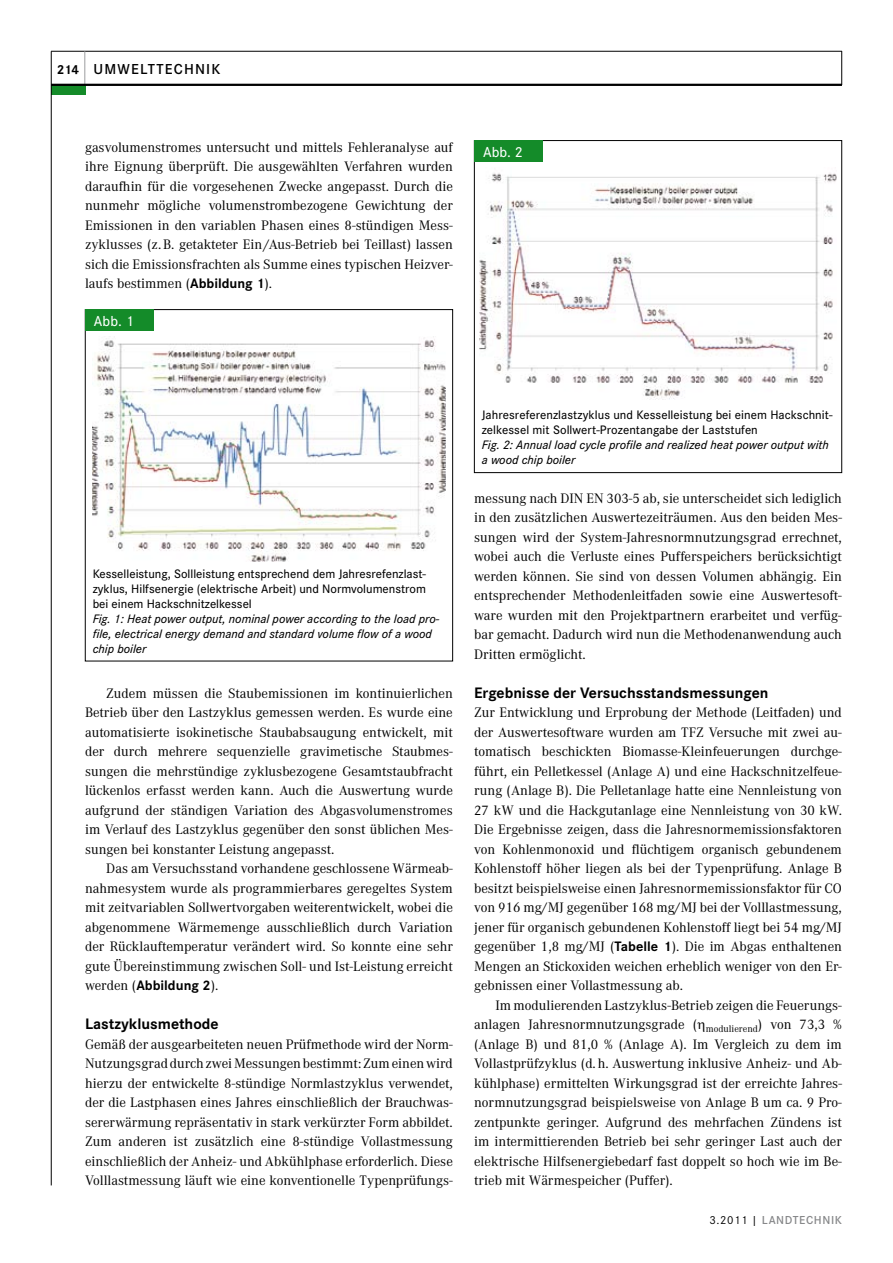
<style>
.page{position:relative;width:893px;height:1263px;background:#fff}
.page>*{position:absolute;margin:0;border:0;box-sizing:border-box;transform-origin:0 0}
.t1{font:700 15.75px "Corporate S";color:#000}
.t2{font:600 15px "Corporate S";letter-spacing:.08em;color:#000}
.t3{font:500 15px "Corporate S";color:#fff}
.t4{font:14.25px/19.5px "Corporate A";color:#000;text-align:justify}
.t5{font:700 14.25px "Corporate S";color:#000}
.t6{font:700 13.5px "Corporate S";color:#000}
.t7{font:500 12.75px/15px "Corporate S";letter-spacing:.005em;color:#000;text-align:justify}
.t8{font:italic 500 12.75px/15px "Corporate S";color:#000}
.t9{font:600 12px "Corporate S";letter-spacing:.05em;color:#87888a}
.s1{font-family:"Corporate S";font-weight:700}
.s2{font-family:"Corporate A";font-weight:400}
.s3{font-weight:400;color:#000}
</style>
<div class="page">
<hr style="left:51px;top:51px;width:791px;height:1px;background:#000">
<hr style="left:85px;top:51px;width:1px;height:34px;background:#9c9d9f">
<hr style="left:841px;top:51px;width:1px;height:34px;background:#000">
<div style="left:51px;top:85px;width:34px;height:10px;background:#148b29"></div>
<hr style="left:51px;top:51px;width:1px;height:1134px;background:#000">
<hr style="left:51px;top:84px;width:791px;height:2px;background:#000">
<div style="left:85px;top:309px;width:368px;height:352px;border:1px solid #000"></div>
<div style="left:85px;top:310px;width:68px;height:21px;background:#148b29"></div>
<img style="left:92px;top:337px;width:354px;height:224px">
<div style="left:474px;top:140px;width:368px;height:333px;border:1px solid #000"></div>
<div style="left:475px;top:141px;width:68px;height:21px;background:#148b29"></div>
<img style="left:479px;top:173px;width:357px;height:226px">
<p class="t6" style="left:57px;top:61px;width:24px">214</p>
<p class="t2" style="left:94px;top:60px;width:128px">UMWELTTECHNIK</p>
<p class="t4" style="left:85px;top:138px;width:369px">gasvolumenstromes untersucht und mittels Fehleranalyse auf ihre Eignung überprüft. Die ausgewählten Verfahren wurden daraufhin für die vorgesehenen Zwecke angepasst. Durch die nunmehr mögliche volumenstrombezogene Gewichtung der Emissionen in den variablen Phasen eines 8-stündigen Mess&shy;zyklusses (z.B. getakteter Ein/Aus-Betrieb bei Teillast) lassen sich die Emissionsfrachten als Summe eines typischen Heizver&shy;laufs bestimmen (<span class="s1">Abbildung 1</span>).</p>
<p class="t3" style="left:94px;top:312px;width:41px">Abb. 1</p>
<p class="t3" style="left:483px;top:143px;width:41px">Abb. 2</p>
<p class="t7" style="left:93px;top:566px;width:335px">Kesselleistung, Sollleistung entsprechend dem Jahresrefenzlast&shy;zyklus, Hilfsenergie (elektrische Arbeit) und Normvolumenstrom bei einem Hackschnitzelkessel</p>
<p class="t8" style="left:93px;top:611px;width:348px">Fig. 1: Heat power output, nominal power according to the load pro&shy;file, electrical energy demand and standard volume flow of a wood chip boiler</p>
<p class="t4" style="left:85px;top:684px;width:369px;text-indent:21px">Zudem müssen die Staubemissionen im kontinuierlichen Betrieb über den Lastzyklus gemessen werden. Es wurde eine automatisierte isokinetische Staubabsaugung entwickelt, mit der durch mehrere sequenzielle gravimetische Staubmes&shy;sungen die mehrstündige zyklusbezogene Gesamtstaubfracht lückenlos erfasst werden kann. Auch die Auswertung wurde aufgrund der ständigen Variation des Abgasvolumenstromes im Verlauf des Lastzyklus gegenüber den sonst üblichen Mes&shy;sungen bei konstanter Leistung angepasst.</p>
<p class="t4" style="left:85px;top:859px;width:369px;text-indent:21px">Das am Versuchsstand vorhandene geschlossene Wärmeab&shy;nahmesystem wurde als programmierbares geregeltes System mit zeitvariablen Sollwertvorgaben weiterentwickelt, wobei die abgenommene Wärmemenge ausschließlich durch Variation der Rücklauftemperatur verändert wird. So konnte eine sehr gute Übereinstimmung zwischen Soll- und Ist-Leistung erreicht</p>
<p class="t5" style="left:85px;top:977px;width:135px"><span class="s2">werden (</span>Abbildung 2<span class="s2">).</span></p>
<p class="t1" style="left:85px;top:1015px;width:135px">Lastzyklusmethode</p>
<p class="t4" style="left:85px;top:1035px;width:369px">Gemäß der ausgearbeiteten neuen Prüfmethode wird der Norm-Nutzungsgrad durch zwei Messungen bestimmt: Zum einen wird hierzu der entwickelte 8-stündige Normlastzyklus verwendet, der die Lastphasen eines Jahres einschließlich der Brauchwas&shy;sererwärmung repräsentativ in stark verkürzter Form abbildet.<br>Zum anderen ist zusätzlich eine 8-stündige Vollastmessung einschließlich der Anheiz- und Abkühlphase erforderlich. Diese Volllastmessung läuft wie eine konventionelle Typenprüfungs-</p>
<p class="t7" style="left:482px;top:408px;width:352px">Jahresreferenzlastzyklus und Kesselleistung bei einem Hackschnit&shy;zelkessel mit Sollwert-Prozentangabe der Laststufen</p>
<p class="t8" style="left:482px;top:438px;width:348px">Fig. 2: Annual load cycle profile and realized heat power output with a wood chip boiler</p>
<p class="t4" style="left:474px;top:489px;width:369px">messung nach DIN EN 303‑5 ab, sie unterscheidet sich lediglich in den zusätzlichen Auswertezeiträumen. Aus den beiden Mes&shy;sungen wird der System-Jahresnormnutzungsgrad errechnet, wobei auch die Verluste eines Pufferspeichers berücksichtigt werden können. Sie sind von dessen Volumen abhängig. Ein entsprechender Methodenleitfaden sowie eine Auswertesoft&shy;ware wurden mit den Projektpartnern erarbeitet und verfüg&shy;bar gemacht. Dadurch wird nun die Methodenanwendung auch Dritten ermöglicht.</p>
<p class="t1" style="left:474px;top:684px;width:296px">Ergebnisse der Versuchsstandsmessungen</p>
<p class="t4" style="left:474px;top:703px;width:369px">Zur Entwicklung und Erprobung der Methode (Leitfaden) und der Auswertesoftware wurden am TFZ Versuche mit zwei au&shy;tomatisch beschickten Biomasse-Kleinfeuerungen durchge&shy;führt, ein Pelletkessel (Anlage A) und eine Hackschnitzelfeue&shy;rung (Anlage B). Die Pelletanlage hatte eine Nennleistung von 27 kW und die Hackgutanlage eine Nennleistung von 30 kW.<br>Die Ergebnisse zeigen, dass die Jahresnormemissionsfaktoren von Kohlenmonoxid und flüchtigem organisch gebundenem Kohlenstoff höher liegen als bei der Typenprüfung. Anlage B besitzt beispielsweise einen Jahresnormemissionsfaktor für CO von 916 mg/MJ gegenüber 168 mg/MJ bei der Volllastmessung, jener für organisch gebundenen Kohlenstoff liegt bei 54 mg/MJ gegenüber 1,8 mg/MJ (<span class="s1">Tabelle 1</span>). Die im Abgas enthaltenen Mengen an Stickoxiden weichen erheblich weniger von den Er&shy;gebnissen einer Vollastmessung ab.</p>
<p class="t4" style="left:474px;top:996px;width:369px;text-indent:21px">Im modulierenden Lastzyklus-Betrieb zeigen die Feuerungs&shy;anlagen Jahresnormnutzungsgrade ( <sub>modulierend</sub>) von 73,3 % (Anlage B) und 81,0 % (Anlage A). Im Vergleich zu dem im Vollastprüfzyklus (d.h. Auswertung inklusive Anheiz- und Ab&shy;kühlphase) ermittelten Wirkungsgrad ist der erreichte Jahres&shy;normnutzungsgrad beispielsweise von Anlage B um ca. 9 Pro&shy;zentpunkte geringer. Aufgrund des mehrfachen Zündens ist im intermittierenden Betrieb bei sehr geringer Last auch der elektrische Hilfsenergiebedarf fast doppelt so hoch wie im Be&shy;trieb mit Wärmespeicher (Puffer).</p>
<p class="t9" style="left:709px;top:1213px;width:134px"><span class="s3">3.2011 |</span> LANDTECHNIK</p>
</div>
